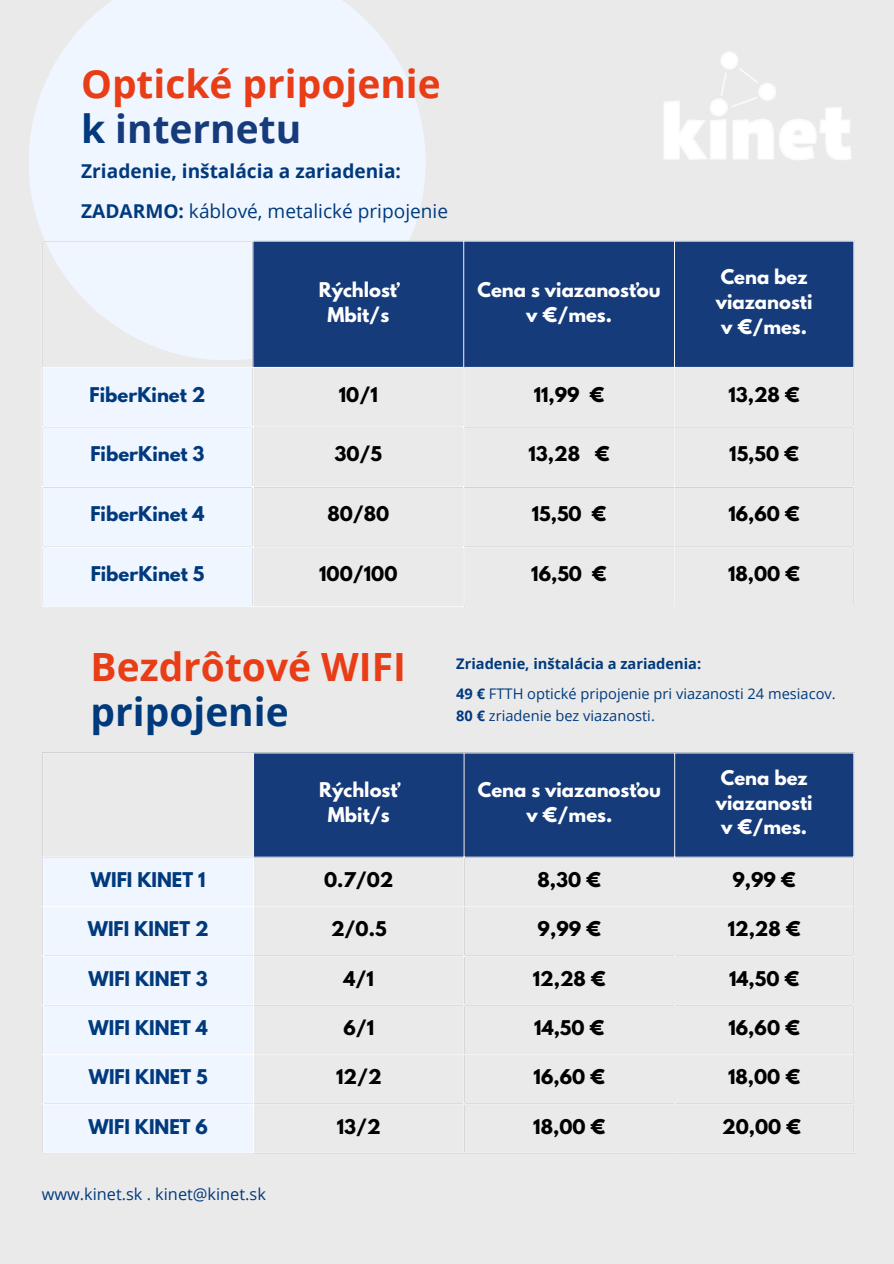
<style>
.page{position:relative;width:894px;height:1264px;background:#fff}
.page>*{position:absolute;margin:0;border:0;box-sizing:border-box;transform-origin:0 0}
.t1{font:700 38.85px/45px "Open Sans";color:#e83d16}
.t2{font:700 38.85px "Open Sans";color:#003a7d}
.t3{font:700 19.05px/39.3px "Open Sans";color:#003a7d}
.t4{font:700 18px "League Spartan";color:#000}
.t5{font:700 18px/24.8px "League Spartan";color:#fff}
.t6{font:700 18px "League Spartan";color:#003a7d}
.t7{font:16.35px "Open Sans";color:#003a7d}
.t8{font:14.55px/30.2px "Open Sans";color:#003a7d}
.s1{color:#003a7d}
.s2{color:#163b7a}
.s3{font-weight:400}
.s4{font-weight:700}
</style>
<div class="page">
<div style="left:0;top:0;width:893px;height:1263px;background:#eaeaea"></div>
<svg style="left:29px;top:0;width:396px;height:360px;background:#eff4fc"></svg>
<div style="left:253px;top:242px;width:600px;height:125px;background:#163b7a"></div>
<div style="left:43px;top:368px;width:209px;height:238px;background:#f0f6ff"></div>
<svg style="left:253px;top:426px;width:600px;height:122px"></svg>
<hr style="left:42px;top:241px;width:1px;height:126px;background:#f4f3f8">
<hr style="left:252px;top:241px;width:1px;height:126px;background:#f4f3f8">
<hr style="left:463px;top:241px;width:1px;height:126px;background:#f4f3f8">
<hr style="left:674px;top:241px;width:1px;height:365px;background:#f4f3f8">
<hr style="left:853px;top:241px;width:1px;height:365px;background:#f4f3f8">
<hr style="left:42px;top:241px;width:812px;height:1px;background:#f4f3f8">
<hr style="left:464px;top:367px;width:390px;height:1px;background:#f4f3f8">
<hr style="left:464px;top:427px;width:390px;height:1px;background:#f4f3f8">
<hr style="left:464px;top:486px;width:390px;height:1px;background:#f4f3f8">
<hr style="left:464px;top:546px;width:390px;height:1px;background:#f4f3f8">
<hr style="left:464px;top:606px;width:390px;height:1px;background:#f4f3f8">
<hr style="left:42px;top:368px;width:1px;height:238px;background:#fff">
<hr style="left:252px;top:368px;width:1px;height:238px;background:#fff">
<hr style="left:463px;top:368px;width:1px;height:238px;background:#fff">
<hr style="left:42px;top:367px;width:422px;height:1px;background:#fff">
<hr style="left:42px;top:427px;width:422px;height:1px;background:#fff">
<hr style="left:42px;top:486px;width:422px;height:1px;background:#fff">
<hr style="left:42px;top:546px;width:422px;height:1px;background:#fff">
<hr style="left:42px;top:606px;width:422px;height:1px;background:#fff">
<img style="left:664px;top:52px;width:187px;height:108px">
<svg style="left:254px;top:857px;width:599px;height:295px"></svg>
<div style="left:254px;top:753px;width:599px;height:103px;background:#163b7a"></div>
<div style="left:44px;top:858px;width:209px;height:294px;background:#f0f6ff"></div>
<hr style="left:43px;top:753px;width:1px;height:103px;background:#f4f3f8">
<hr style="left:253px;top:753px;width:1px;height:103px;background:#f4f3f8">
<hr style="left:463px;top:753px;width:1px;height:399px;background:#f4f3f8">
<hr style="left:674px;top:753px;width:1px;height:399px;background:#f4f3f8">
<hr style="left:853px;top:753px;width:1px;height:399px;background:#f4f3f8">
<hr style="left:43px;top:752px;width:811px;height:1px;background:#f4f3f8">
<hr style="left:254px;top:856px;width:600px;height:1px;background:#f4f3f8">
<hr style="left:254px;top:906px;width:600px;height:1px;background:#f4f3f8">
<hr style="left:254px;top:955px;width:600px;height:1px;background:#f4f3f8">
<hr style="left:254px;top:1004px;width:600px;height:1px;background:#f4f3f8">
<hr style="left:254px;top:1054px;width:600px;height:1px;background:#f4f3f8">
<hr style="left:254px;top:1103px;width:600px;height:1px;background:#f4f3f8">
<hr style="left:254px;top:1152px;width:600px;height:1px;background:#f4f3f8">
<hr style="left:43px;top:857px;width:1px;height:295px;background:#fff">
<hr style="left:253px;top:857px;width:1px;height:295px;background:#fff">
<hr style="left:43px;top:856px;width:211px;height:1px;background:#fff">
<hr style="left:43px;top:906px;width:211px;height:1px;background:#fff">
<hr style="left:43px;top:955px;width:211px;height:1px;background:#fff">
<hr style="left:43px;top:1004px;width:211px;height:1px;background:#fff">
<hr style="left:43px;top:1054px;width:211px;height:1px;background:#fff">
<hr style="left:43px;top:1103px;width:211px;height:1px;background:#fff">
<hr style="left:43px;top:1152px;width:211px;height:1px;background:#fff">
<p class="t1" style="left:81px;top:60px;width:361px">Optické pripojenie <span class="s1">k</span> <span class="s2">internetu</span></p>
<p class="t3" style="left:81px;top:151px;width:368px">Zriadenie, inštalácia a zariadenia:<br>ZADARMO: <span class="s3">káblové, metalické pripojenie</span></p>
<h1 class="t5" style="left:319px;top:279px;width:80px">Rýchlosť</h1>
<p class="t5" style="left:327px;top:304px;width:63px">Mbit/s</p>
<p class="t5" style="left:477px;top:279px;width:184px">Cena s viazanosťou</p>
<p class="t5" style="left:526px;top:304px;width:87px">v €/mes.</p>
<p class="t5" style="left:715px;top:267px;width:98px">Cena bez viazanosti</p>
<p class="t5" style="left:721px;top:316px;width:87px">v €/mes.</p>
<p class="t6" style="left:90px;top:385px;width:117px">FiberKinet 2</p>
<p class="t4" style="left:339px;top:385px;width:40px">10/1</p>
<p class="t4" style="left:533px;top:385px;width:47px">11,99</p>
<p class="t4" style="left:589px;top:385px;width:16px">€</p>
<p class="t4" style="left:728px;top:385px;width:73px">13,28 €</p>
<p class="t6" style="left:90px;top:445px;width:116px">FiberKinet 3</p>
<p class="t4" style="left:334px;top:445px;width:49px">30/5</p>
<p class="t4" style="left:528px;top:445px;width:83px">13,28 €</p>
<p class="t4" style="left:729px;top:445px;width:71px">15,50 €</p>
<p class="t6" style="left:90px;top:505px;width:116px">FiberKinet 4</p>
<p class="t4" style="left:327px;top:505px;width:63px">80/80</p>
<p class="t4" style="left:531px;top:505px;width:51px">15,50</p>
<p class="t4" style="left:591px;top:505px;width:16px">€</p>
<p class="t4" style="left:728px;top:505px;width:73px">16,60 €</p>
<p class="t6" style="left:91px;top:565px;width:115px">FiberKinet 5</p>
<p class="t4" style="left:319px;top:565px;width:80px">100/100</p>
<p class="t4" style="left:531px;top:565px;width:52px">16,50</p>
<p class="t4" style="left:591px;top:565px;width:16px">€</p>
<h1 class="t4" style="left:727px;top:565px;width:74px">18,00 €</h1>
<h1 class="t1" style="left:90px;top:643px;width:317px">Bezdrôtové WIFI</h1>
<h1 class="t2" style="left:90px;top:684px;width:200px">pripojenie</h1>
<p class="t5" style="left:319px;top:780px;width:80px">Rýchlosť</p>
<p class="t5" style="left:328px;top:804px;width:63px">Mbit/s</p>
<p class="t8" style="left:456px;top:648px;width:381px"><span class="s4">Zriadenie, inštalácia a zariadenia:<br>49 €</span> FTTH optické pripojenie pri viazanosti 24 mesiacov.</p>
<p class="t8" style="left:456px;top:700px;width:200px"><span class="s4">80 €</span> zriadenie bez viazanosti.</p>
<p class="t5" style="left:477px;top:780px;width:184px">Cena s viazanosťou</p>
<p class="t5" style="left:526px;top:804px;width:87px">v €/mes.</p>
<p class="t5" style="left:715px;top:767px;width:98px">Cena bez viazanosti</p>
<p class="t5" style="left:721px;top:817px;width:87px">v €/mes.</p>
<p class="t6" style="left:91px;top:870px;width:116px">WIFI KINET 1</p>
<p class="t4" style="left:324px;top:870px;width:71px">0.7/02</p>
<p class="t4" style="left:537px;top:870px;width:65px">8,30 €</p>
<p class="t4" style="left:732px;top:870px;width:65px">9,99 €</p>
<p class="t6" style="left:88px;top:920px;width:122px">WIFI KINET 2</p>
<p class="t4" style="left:331px;top:920px;width:57px">2/0.5</p>
<p class="t4" style="left:537px;top:920px;width:65px">9,99 €</p>
<p class="t4" style="left:727px;top:920px;width:75px">12,28 €</p>
<p class="t6" style="left:89px;top:969px;width:121px">WIFI KINET 3</p>
<p class="t4" style="left:343px;top:969px;width:32px">4/1</p>
<p class="t4" style="left:532px;top:969px;width:75px">12,28 €</p>
<p class="t4" style="left:728px;top:969px;width:72px">14,50 €</p>
<p class="t6" style="left:89px;top:1018px;width:121px">WIFI KINET 4</p>
<p class="t4" style="left:343px;top:1018px;width:32px">6/1</p>
<p class="t4" style="left:534px;top:1018px;width:72px">14,50 €</p>
<p class="t4" style="left:728px;top:1018px;width:73px">16,60 €</p>
<p class="t6" style="left:89px;top:1067px;width:120px">WIFI KINET 5</p>
<p class="t4" style="left:336px;top:1067px;width:47px">12/2</p>
<p class="t4" style="left:533px;top:1067px;width:73px">16,60 €</p>
<p class="t4" style="left:728px;top:1067px;width:74px">18,00 €</p>
<p class="t6" style="left:88px;top:1117px;width:121px">WIFI KINET 6</p>
<p class="t4" style="left:337px;top:1117px;width:45px">13/2</p>
<p class="t4" style="left:533px;top:1117px;width:74px">18,00 €</p>
<p class="t4" style="left:722px;top:1117px;width:80px">20,00 €</p>
<p class="t7" style="left:42px;top:1182px;width:225px">www.kinet.sk . kinet@kinet.sk</p>
</div>
